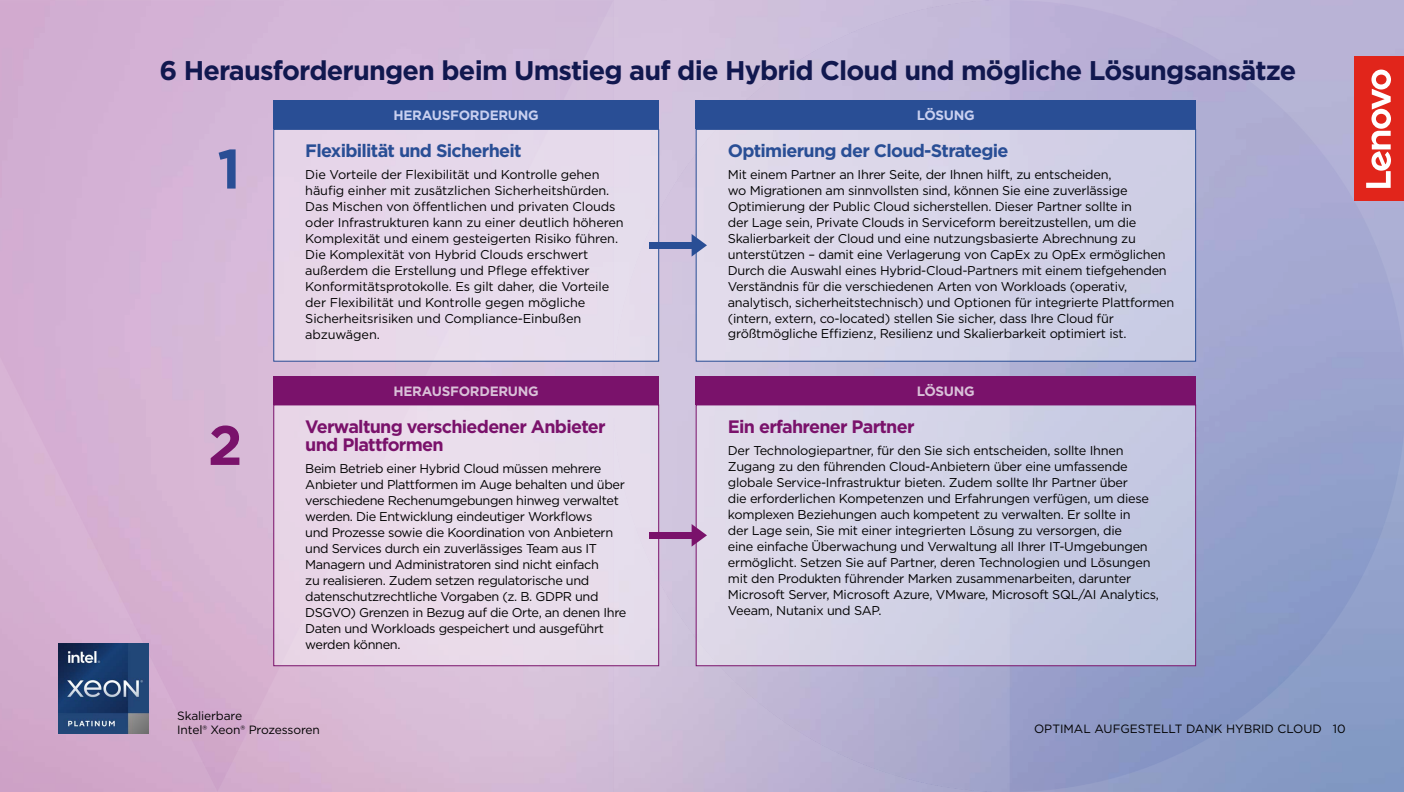
<style>
.page{position:relative;width:1404px;height:792px;background:#fff}
.page>*{position:absolute;margin:0;border:0;box-sizing:border-box;transform-origin:0 0}
.t1{font:700 55.5px "Gotham";color:#294e95}
.t2{font:700 55.5px "Gotham";color:#7a126b}
.t3{font:700 27px "Gotham";letter-spacing:-.03em;color:#11184f}
.t4{font:700 18px/18px "Gotham";letter-spacing:-.04em;color:#7a126b}
.t5{font:700 18px "Gotham";letter-spacing:-.04em;color:#294e95}
.t6{font:700 13.5px "Gotham";letter-spacing:-.02em;color:#c9d0f0}
.t7{font:700 13.5px "Gotham";letter-spacing:-.02em;color:#d9c1d8}
.t8{font:12.75px/15.9px "Gotham";letter-spacing:-.02em;color:#000}
.t9{font:12px/13.5px "Gotham";letter-spacing:-.01em;color:#000}
</style>
<div class="page">
<img style="left:0;top:0;width:1404px;height:792px">
<div style="left:696px;top:129px;width:500px;height:232px;background:linear-gradient(to right,#e4dcec,#cacce4)"></div>
<div style="left:696px;top:129px;width:500px;height:232px;border:1px solid #294e95"></div>
<div style="left:274px;top:129px;width:385px;height:232px;background:#e6d9eb"></div>
<div style="left:273px;top:129px;width:386px;height:232px;border:1px solid #294e95"></div>
<div style="left:696px;top:405px;width:500px;height:260px;background:linear-gradient(to right,#e2dceb,#bdc4df)"></div>
<div style="left:696px;top:404px;width:500px;height:262px;border:1px solid #7a126b"></div>
<div style="left:274px;top:405px;width:385px;height:260px;background:#e9dceb"></div>
<div style="left:273px;top:404px;width:386px;height:262px;border:1px solid #7a126b"></div>
<div style="left:273px;top:101px;width:386px;height:28px;background:#294e95"></div>
<div style="left:696px;top:101px;width:500px;height:28px;background:#294e95"></div>
<div style="left:696px;top:376px;width:500px;height:28px;background:#7a126b"></div>
<div style="left:273px;top:376px;width:386px;height:28px;background:#7a126b"></div>
<div style="left:649px;top:532px;width:43px;height:6px;background:#7a126b"></div>
<svg style="left:692px;top:524px;width:15px;height:22px"></svg>
<div style="left:649px;top:242px;width:43px;height:6px;background:#294e95"></div>
<svg style="left:692px;top:234px;width:15px;height:22px"></svg>
<div style="left:1355px;top:57px;width:49px;height:144px;background:#e1251b"></div>
<svg style="left:1366px;top:70px;width:25px;height:118px"></svg>
<img style="left:58px;top:643px;width:90px;height:90px">
<h2 class="t3" style="left:159px;top:52px;width:1139px">6 Herausforderungen beim Umstieg auf die Hybrid Cloud und mögliche Lösungsansätze</h2>
<h1 class="t1" style="left:217px;top:132px;width:25px">1</h1>
<h1 class="t2" style="left:208px;top:408px;width:36px">2</h1>
<p class="t6" style="left:394px;top:106px;width:147px">HERAUSFORDERUNG</p>
<p class="t6" style="left:917px;top:106px;width:59px">LÖSUNG</p>
<h3 class="t5" style="left:305px;top:139px;width:218px">Flexibilität und Sicherheit</h3>
<p class="t8" style="left:305px;top:166px;width:320px">Die Vorteile der Flexibilität und Kontrolle gehen häufig einher mit zusätzlichen Sicherheitshürden.<br>Das Mischen von öffentlichen und privaten Clouds oder Infrastrukturen kann zu einer deutlich höheren Komplexität und einem gesteigerten Risiko führen.<br>Die Komplexität von Hybrid Clouds erschwert außerdem die Erstellung und Pflege effektiver Konformitätsprotokolle. Es gilt daher, die Vorteile der Flexibilität und Kontrolle gegen mögliche Sicherheitsrisiken und Compliance-Einbußen abzuwägen.</p>
<h3 class="t5" style="left:728px;top:139px;width:282px">Optimierung der Cloud-Strategie</h3>
<p class="t8" style="left:728px;top:166px;width:448px">Mit einem Partner an Ihrer Seite, der Ihnen hilft, zu entscheiden,<br>wo Migrationen am sinnvollsten sind, können Sie eine zuverlässige Optimierung der Public Cloud sicherstellen. Dieser Partner sollte in<br>der Lage sein, Private Clouds in Serviceform bereitzustellen, um die Skalierbarkeit der Cloud und eine nutzungsbasierte Abrechnung zu unterstützen – damit eine Verlagerung von CapEx zu OpEx ermöglichen Durch die Auswahl eines Hybrid-Cloud-Partners mit einem tiefgehenden Verständnis für die verschiedenen Arten von Workloads (operativ, analytisch, sicherheitstechnisch) und Optionen für integrierte Plattformen (intern, extern, co-located) stellen Sie sicher, dass Ihre Cloud für größtmögliche Effizienz, Resilienz und Skalierbarkeit optimiert ist.</p>
<p class="t7" style="left:394px;top:382px;width:147px">HERAUSFORDERUNG</p>
<p class="t7" style="left:917px;top:382px;width:59px">LÖSUNG</p>
<h3 class="t4" style="left:305px;top:418px;width:302px">Verwaltung verschiedener Anbieter und Plattformen</h3>
<p class="t8" style="left:305px;top:460px;width:323px">Beim Betrieb einer Hybrid Cloud müssen mehrere Anbieter und Plattformen im Auge behalten und über verschiedene Rechenumgebungen hinweg verwaltet werden. Die Entwicklung eindeutiger Workflows<br>und Prozesse sowie die Koordination von Anbietern und Services durch ein zuverlässiges Team aus IT Managern und Administratoren sind nicht einfach<br>zu realisieren. Zudem setzen regulatorische und datenschutzrechtliche Vorgaben (z. B. GDPR und DSGVO) Grenzen in Bezug auf die Orte, an denen Ihre Daten und Workloads gespeichert und ausgeführt werden können.</p>
<h3 class="t4" style="left:728px;top:418px;width:188px">Ein erfahrener Partner</h3>
<p class="t8" style="left:728px;top:442px;width:433px">Der Technologiepartner, für den Sie sich entscheiden, sollte Ihnen Zugang zu den führenden Cloud-Anbietern über eine umfassende globale Service-Infrastruktur bieten. Zudem sollte Ihr Partner über<br>die erforderlichen Kompetenzen und Erfahrungen verfügen, um diese komplexen Beziehungen auch kompetent zu verwalten. Er sollte in<br>der Lage sein, Sie mit einer integrierten Lösung zu versorgen, die<br>eine einfache Überwachung und Verwaltung all Ihrer IT-Umgebungen ermöglicht. Setzen Sie auf Partner, deren Technologien und Lösungen mit den Produkten führender Marken zusammenarbeiten, darunter Microsoft Server, Microsoft Azure, VMware, Microsoft SQL/AI Analytics, Veeam, Nutanix und SAP.</p>
<p class="t9" style="left:177px;top:709px;width:144px">Skalierbare<br>Intel® Xeon® Prozessoren</p>
<p class="t9" style="left:1034px;top:721px;width:313px">OPTIMAL AUFGESTELLT DANK HYBRID CLOUD 10</p>
</div>
